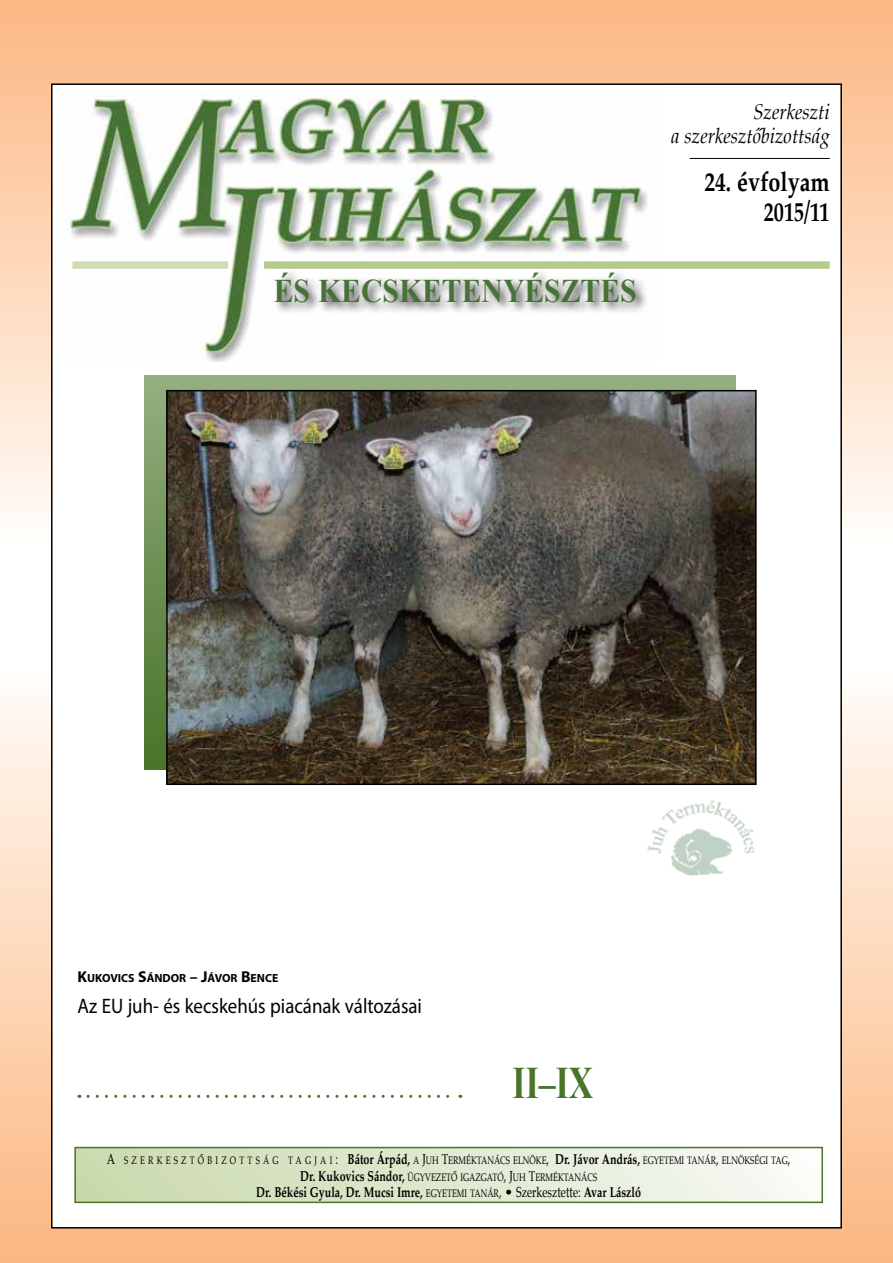
<style>
.page{position:relative;width:893px;height:1263px;background:#fff}
.page>*{position:absolute;margin:0;border:0;box-sizing:border-box;transform-origin:0 0}
.t1{font:700 45px "Times New Roman";color:#49742a;scale:.75 1}
.t2{font:700 33px "Times New Roman";color:#477237;scale:.9 1}
.t3{font:700 27px/30px "Palatino";color:#000;text-align:right;scale:.8 1}
.t4{font:21px "Myriad Pro";color:#000;scale:.9 1}
.t5{font:italic 21px/24px "Palatino";color:#000;text-align:right;scale:.9 1}
.t6{font:700 14.25px "Palatino";color:#000;scale:.75 1}
.t7{font:700 11.85px "Myriad Pro";color:#000}
.t8{font:10.65px/16.5px "Palatino";color:#000;text-align:center;scale:.75 1}
.s1{font-size:15.75px}
.s2{font-size:14.25px}
.s3{font-weight:700;font-size:14.25px}
.s4{font-weight:400;font-size:10.65px}
.s5{font-weight:400}
</style>
<div class="page">
<div style="left:0;top:672px;width:893px;height:591px;background:linear-gradient(to bottom,#fffcf7,#fab57f)"></div>
<div style="left:0;top:0;width:893px;height:540px;background:linear-gradient(to bottom,#fbb782,#fffbf7)"></div>
<div style="left:52px;top:84px;width:789px;height:1144px;background:#fff"></div>
<img style="left:67px;top:85px;width:580px;height:277px">
<div style="left:72px;top:261px;width:156px;height:8px;background:#cfddb5"></div>
<div style="left:264px;top:261px;width:566px;height:8px;background:#b5cb8b"></div>
<hr style="left:690px;top:158px;width:140px;height:1px;background:#000">
<svg style="left:88px;top:1095px;width:373px;height:3px"></svg>
<div style="left:75px;top:1147px;width:747px;height:55px;background:linear-gradient(to right,#c9d8ab,#f9fbf7)"></div>
<div style="left:74px;top:1147px;width:749px;height:56px;border:2px solid #49742a"></div>
<img style="left:647px;top:800px;width:108px;height:75px">
<div style="left:145px;top:375px;width:590px;height:394px;background:linear-gradient(to bottom,#95ae80,#487329)"></div>
<img style="left:169px;top:393px;width:585px;height:389px">
<div style="left:166px;top:390px;width:591px;height:395px;border:2px solid #000"></div>
<div style="left:273px;top:269px;width:375px;height:46px;background:#000;opacity:.75"></div>
<h2 class="t2" style="left:274px;top:268px;width:405px">ÉS KECSKETENYÉSZTÉS</h2>
<h3 class="t5" style="left:671px;top:99px;width:178px">Szerkeszti<br>a szerkesztőbizottság</h3>
<h3 class="t3" style="left:704px;top:166px;width:158px">24. évfolyam<br>2015/11</h3>
<p class="t7" style="left:77px;top:970px;width:202px"><span class="s1">K</span>UKOVICS <span class="s1">S</span>ÁNDOR <span class="s1">– J</span>ÁVOR <span class="s1">B</span>ENCE</p>
<h3 class="t4" style="left:77px;top:993px;width:384px">Az EU juh- és kecskehús piacának változásai</h3>
<h1 class="t1" style="left:513px;top:1052px;width:109px">II–IX</h1>
<p class="t8" style="left:107px;top:1152px;width:913px"><span class="s2">A</span> S Z E R K E S Z T Ő B I Z O T T S Á G T A G J A I <span class="s2">:</span> <span class="s3">Bátor Árpád,</span> A <span class="s2">J</span>UH <span class="s2">T</span>ERMÉKTANÁCS ELNÖKE<span class="s2">,</span> <span class="s3">Dr. Jávor András,</span> EGYETEMI TANÁR<span class="s2">,</span> ELNÖKSÉGI TAG<span class="s2">,<br></span><span class="s3">Dr. Kukovics Sándor,</span> ÜGYVEZETŐ IGAZGATÓ<span class="s2">, J</span>UH <span class="s2">T</span>ERMÉKTANÁCS</p>
<h3 class="t6" style="left:256px;top:1180px;width:515px">Dr. Békési Gyula, Dr. Mucsi Imre, <span class="s4">EGYETEMI TANÁR</span><span class="s5">, •</span> <span class="s5">Szerkesztette:</span> Avar László</h3>
</div>
